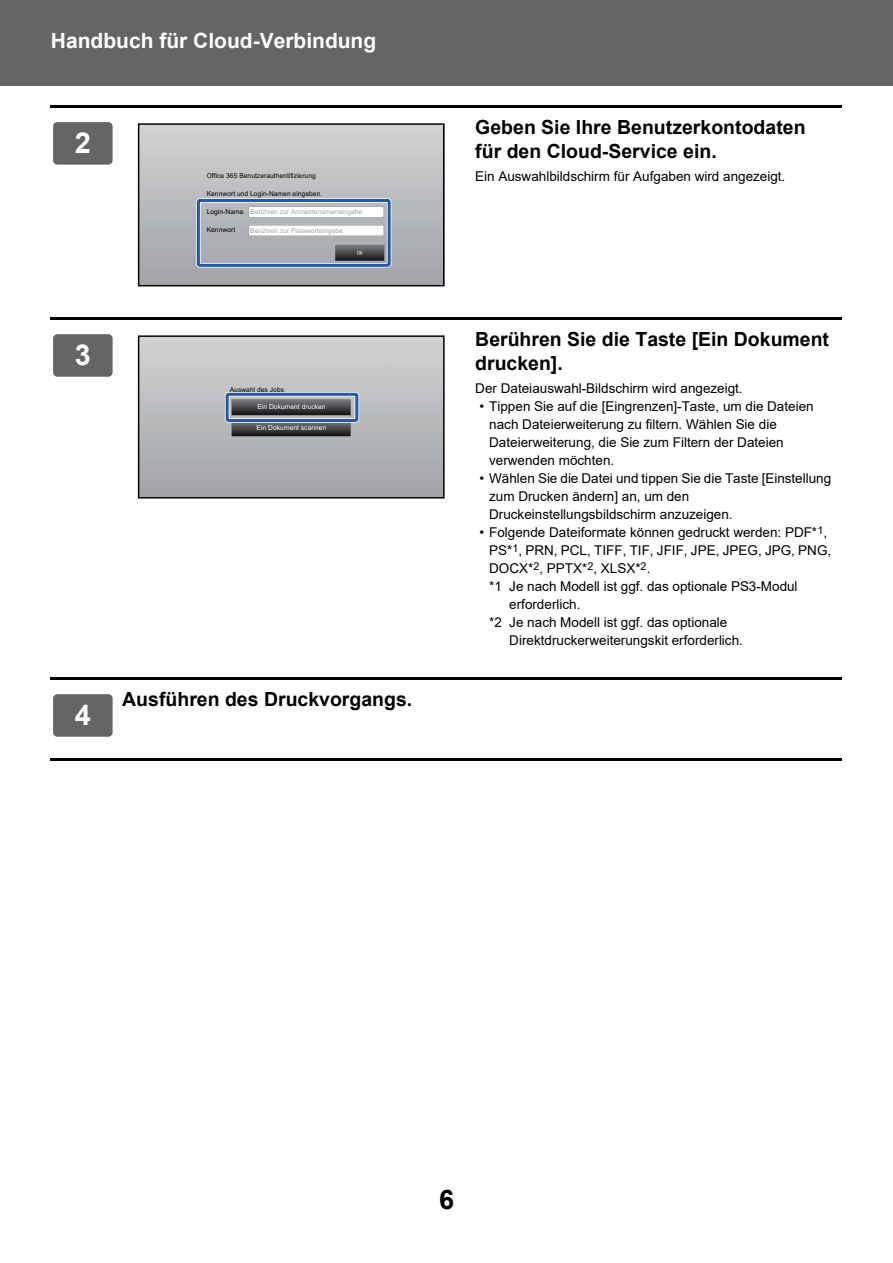
<style>
.page{position:relative;width:893px;height:1263px;background:#fff}
.page>*{position:absolute;margin:0;border:0;box-sizing:border-box;transform-origin:0 0}
.t1{font:700 28.8px "Arial";color:#fff}
.t2{font:700 27px "Arial";color:#000}
.t3{font:700 21px "Arial";color:#fff}
.t4{font:700 19.5px/24px "Arial";color:#000}
.t5{font:13.5px/18px "Arial";color:#000}
.t6{font:6.75px "Arial";color:#030303}
.t7{font:6.75px "Arial";color:#a3a5a7}
.t8{font:6.75px "Arial";color:#fff}
</style>
<div class="page">
<div style="left:0;top:0;width:893px;height:85px;background:#656565"></div>
<svg style="left:53px;top:122px;width:60px;height:43px;background:#686868"></svg>
<svg style="left:53px;top:334px;width:60px;height:43px;background:#686868"></svg>
<svg style="left:53px;top:694px;width:60px;height:43px;background:#686868"></svg>
<hr style="left:51px;top:105px;width:791px;height:3px;background:#000">
<hr style="left:51px;top:317px;width:791px;height:3px;background:#000">
<hr style="left:51px;top:677px;width:791px;height:3px;background:#000">
<hr style="left:51px;top:759px;width:791px;height:2px;background:#000">
<img style="left:141px;top:126px;width:301px;height:157px">
<div style="left:138px;top:123px;width:307px;height:163px;border:2px solid #030303"></div>
<div style="left:196px;top:198px;width:195px;height:70px;border:4px solid #fff;border-radius:2px"></div>
<div style="left:197px;top:199px;width:194px;height:68px;border:3px solid #2456a6;border-radius:2px"></div>
<img style="left:141px;top:338px;width:301px;height:158px">
<div style="left:138px;top:335px;width:307px;height:164px;border:2px solid #030303"></div>
<div style="left:225px;top:392px;width:134px;height:31px;border:4px solid #fff;border-radius:2px"></div>
<div style="left:226px;top:393px;width:132px;height:29px;border:3px solid #2456a6;border-radius:2px"></div>
<h3 class="t3" style="left:51px;top:29px;width:327px">Handbuch für Cloud-Verbindung</h3>
<h1 class="t1" style="left:75px;top:126px;width:18px">2</h1>
<h3 class="t4" style="left:475px;top:116px;width:332px">Geben Sie Ihre Benutzerkontodaten für den Cloud-Service ein.</h3>
<p class="t5" style="left:475px;top:168px;width:312px">Ein Auswahlbildschirm für Aufgaben wird angezeigt.</p>
<p class="t6" style="left:207px;top:173px;width:111px">Office 365 Benutzerauthentifizierung</p>
<p class="t6" style="left:207px;top:191px;width:117px">Kennwort und Login-Namen eingeben.</p>
<p class="t7" style="left:250px;top:209px;width:114px">Berühren zur Anmeldenameneingabe</p>
<p class="t7" style="left:250px;top:228px;width:94px">Berühren zur Passworteingabe</p>
<p class="t6" style="left:207px;top:209px;width:38px">Login-Name</p>
<p class="t6" style="left:207px;top:227px;width:30px">Kennwort</p>
<h1 class="t1" style="left:75px;top:339px;width:18px">3</h1>
<h3 class="t4" style="left:475px;top:328px;width:355px">Berühren Sie die Taste [Ein Dokument drucken].</h3>
<p class="t5" style="left:475px;top:380px;width:269px">Der Dateiauswahl-Bildschirm wird angezeigt.</p>
<p class="t5" style="left:489px;top:398px;width:326px;text-indent:-10px">• Tippen Sie auf die [Eingrenzen]-Taste, um die Dateien nach Dateierweiterung zu filtern. Wählen Sie die Dateierweiterung, die Sie zum Filtern der Dateien verwenden möchten.</p>
<p class="t5" style="left:489px;top:470px;width:343px;text-indent:-10px">• Wählen Sie die Datei und tippen Sie die Taste [Einstellung zum Drucken ändern] an, um den<br>Druckeinstellungsbildschirm anzuzeigen.</p>
<p class="t5" style="left:479px;top:524px;width:349px">• Folgende Dateiformate können gedruckt werden: PDF*<sup>1</sup>,</p>
<p class="t5" style="left:489px;top:542px;width:344px">PS*<sup>1</sup>, PRN, PCL, TIFF, TIF, JFIF, JPE, JPEG, JPG, PNG,</p>
<p class="t5" style="left:489px;top:560px;width:163px">DOCX*<sup>2</sup>, PPTX*<sup>2</sup>, XLSX*<sup>2</sup>.</p>
<p class="t5" style="left:489px;top:578px;width:310px">*1 Je nach Modell ist ggf. das optionale PS3-Modul</p>
<p class="t5" style="left:509px;top:596px;width:73px">erforderlich.</p>
<p class="t5" style="left:489px;top:614px;width:240px">*2 Je nach Modell ist ggf. das optionale</p>
<p class="t5" style="left:509px;top:632px;width:235px">Direktdruckerweiterungskit erforderlich.</p>
<p class="t6" style="left:230px;top:387px;width:56px">Auswahl des Jobs</p>
<p class="t8" style="left:257px;top:404px;width:70px">Ein Dokument drucken</p>
<p class="t8" style="left:257px;top:425px;width:71px">Ein Dokument scannen</p>
<h1 class="t1" style="left:75px;top:699px;width:18px">4</h1>
<h3 class="t4" style="left:122px;top:688px;width:292px">Ausführen des Druckvorgangs.</h3>
<h2 class="t2" style="left:439px;top:1184px;width:17px">6</h2>
</div>
